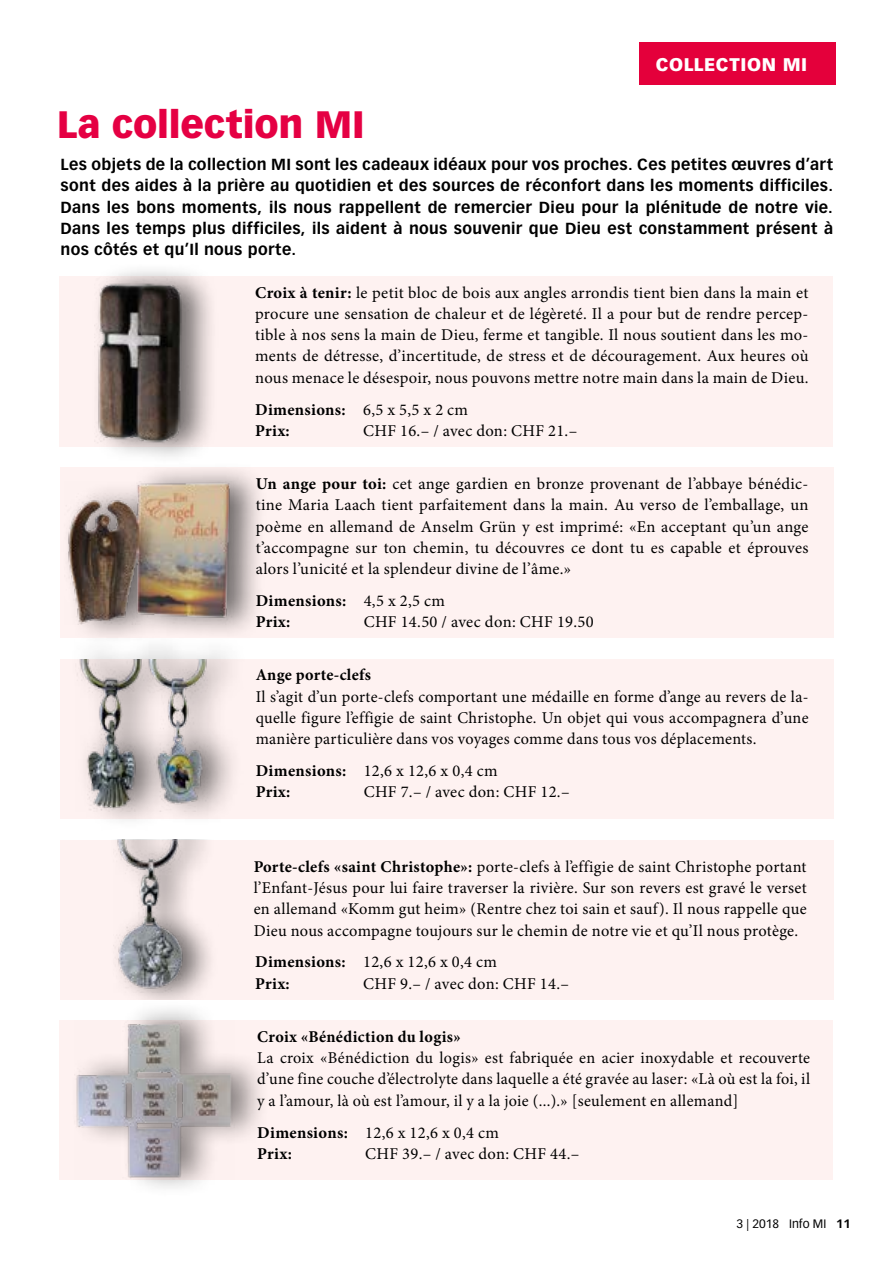
<style>
.page{position:relative;width:893px;height:1263px;background:#fff}
.page>*{position:absolute;margin:0;border:0;box-sizing:border-box;transform-origin:0 0}
.t1{font:900 37.5px "Vectora LT Std";letter-spacing:-.005em;color:#e50043}
.t2{font:900 18px "Vectora LT Std";letter-spacing:.035em;color:#fff}
.t3{font:16.5px/21.3px "Minion Pro";letter-spacing:.02em;color:#000;text-align:justify}
.t4{font:700 16.5px/21.3px "Minion Pro";letter-spacing:.02em;color:#000}
.t5{font:700 15.75px/21.3px "Vectora LT Std";letter-spacing:.02em;color:#000;text-align:justify}
.t6{font:12px "Vectora LT Std";color:#000}
.s1{font-weight:700}
.s2{font-weight:400}
</style>
<div class="page">
<div style="left:639px;top:43px;width:196px;height:42px;background:#e4003b"></div>
<div style="left:60px;top:1020px;width:773px;height:160px;background:#fef2f1"></div>
<div style="left:60px;top:276px;width:773px;height:170px;background:#fef2f1"></div>
<div style="left:90px;top:263px;width:129px;height:203px;background:#000;opacity:.57"></div>
<img style="left:94px;top:276px;width:94px;height:170px">
<div style="left:60px;top:659px;width:773px;height:160px;background:#fef2f1"></div>
<div style="left:69px;top:630px;width:177px;height:202px;background:#000;opacity:.57"></div>
<img style="left:76px;top:659px;width:134px;height:153px">
<div style="left:60px;top:468px;width:773px;height:170px;background:#fef2f1"></div>
<div style="left:60px;top:462px;width:207px;height:183px;background:#000;opacity:.57"></div>
<img style="left:64px;top:481px;width:170px;height:143px">
<div style="left:70px;top:999px;width:200px;height:198px;background:#000;opacity:.45"></div>
<img style="left:75px;top:1020px;width:159px;height:159px">
<div style="left:60px;top:840px;width:773px;height:159px;background:#fef2f1"></div>
<div style="left:109px;top:840px;width:111px;height:159px;background:#000;opacity:.57"></div>
<img style="left:113px;top:840px;width:74px;height:152px">
<p class="t2" style="left:656px;top:53px;width:153px">COLLECTION MI</p>
<h1 class="t1" style="left:57px;top:101px;width:309px">La collection MI</h1>
<p class="t5" style="left:61px;top:154px;width:774px">Les objets de la collection MI sont les cadeaux idéaux pour vos proches. Ces petites œuvres d’art sont des aides à la prière au quotidien et des sources de réconfort dans les moments difficiles.<br>Dans les bons moments, ils nous rappellent de remercier Dieu pour la plénitude de notre vie.<br>Dans les temps plus difficiles, ils aident à nous souvenir que Dieu est constamment présent à nos côtés et qu’Il nous porte.</p>
<p class="t3" style="left:255px;top:282px;width:555px"><span class="s1">Croix à tenir:</span> le petit bloc de bois aux angles arrondis tient bien dans la main et procure une sensation de chaleur et de légèreté. Il a pour but de rendre percep&shy;tible à nos sens la main de Dieu, ferme et tangible. Il nous soutient dans les mo&shy;ments de détresse, d’incertitude, de stress et de découragement. Aux heures où nous menace le désespoir, nous pouvons mettre notre main dans la main de Dieu.</p>
<p class="t4" style="left:255px;top:398px;width:214px">Dimensions: <span class="s2">6,5 x 5,5 x 2 cm<br></span>Prix:</p>
<p class="t3" style="left:363px;top:420px;width:216px">CHF 16.– / avec don: CHF 21.–</p>
<p class="t3" style="left:256px;top:473px;width:554px"><span class="s1">Un ange pour toi:</span> cet ange gardien en bronze provenant de l’abbaye bénédic&shy;tine Maria Laach tient parfaitement dans la main. Au verso de l’emballage, un poème en allemand de Anselm Grün y est imprimé: «En acceptant qu’un ange t’accompagne sur ton chemin, tu découvres ce dont tu es capable et éprouves alors l’unicité et la splendeur divine de l’âme.»</p>
<p class="t4" style="left:256px;top:590px;width:191px">Dimensions: <span class="s2">4,5 x 2,5 cm<br></span>Prix:</p>
<p class="t3" style="left:364px;top:611px;width:232px">CHF 14.50 / avec don: CHF 19.50</p>
<p class="t4" style="left:256px;top:664px;width:117px">Ange porte-clefs</p>
<p class="t3" style="left:256px;top:686px;width:554px">Il s’agit d’un porte-clefs comportant une médaille en forme d’ange au revers de la&shy;quelle figure l’effigie de saint Christophe. Un objet qui vous accompagnera d’une manière particulière dans vos voyages comme dans tous vos déplacements.</p>
<p class="t4" style="left:256px;top:760px;width:243px">Dimensions: <span class="s2">12,6 x 12,6 x 0,4 cm<br></span>Prix:</p>
<p class="t3" style="left:364px;top:781px;width:207px">CHF 7.– / avec don: CHF 12.–</p>
<p class="t3" style="left:254px;top:856px;width:554px"><span class="s1">Porte-clefs «saint Christophe»:</span> porte-clefs à l’effigie de saint Christophe portant l’Enfant-Jésus pour lui faire traverser la rivière. Sur son revers est gravé le verset en allemand «Komm gut heim» (Rentre chez toi sain et sauf). Il nous rappelle que Dieu nous accompagne toujours sur le chemin de notre vie et qu’Il nous protège.</p>
<p class="t4" style="left:255px;top:951px;width:243px">Dimensions: <span class="s2">12,6 x 12,6 x 0,4 cm<br></span>Prix:</p>
<p class="t3" style="left:363px;top:973px;width:207px">CHF 9.– / avec don: CHF 14.–</p>
<p class="t4" style="left:257px;top:1026px;width:205px">Croix «Bénédiction du logis»</p>
<p class="t3" style="left:257px;top:1047px;width:554px">La croix «Bénédiction du logis» est fabriquée en acier inoxydable et recouverte d’une fine couche d’électrolyte dans laquelle a été gravée au laser: «Là où est la foi, il y a l’amour, là où est l’amour, il y a la joie (...).» [seulement en allemand]</p>
<p class="t4" style="left:257px;top:1121px;width:243px">Dimensions: <span class="s2">12,6 x 12,6 x 0,4 cm<br></span>Prix:</p>
<p class="t3" style="left:365px;top:1143px;width:216px">CHF 39.– / avec don: CHF 44.–</p>
<p class="t6" style="left:736px;top:1216px;width:116px">3 | 2018 Info MI <span class="s1">11</span></p>
</div>
